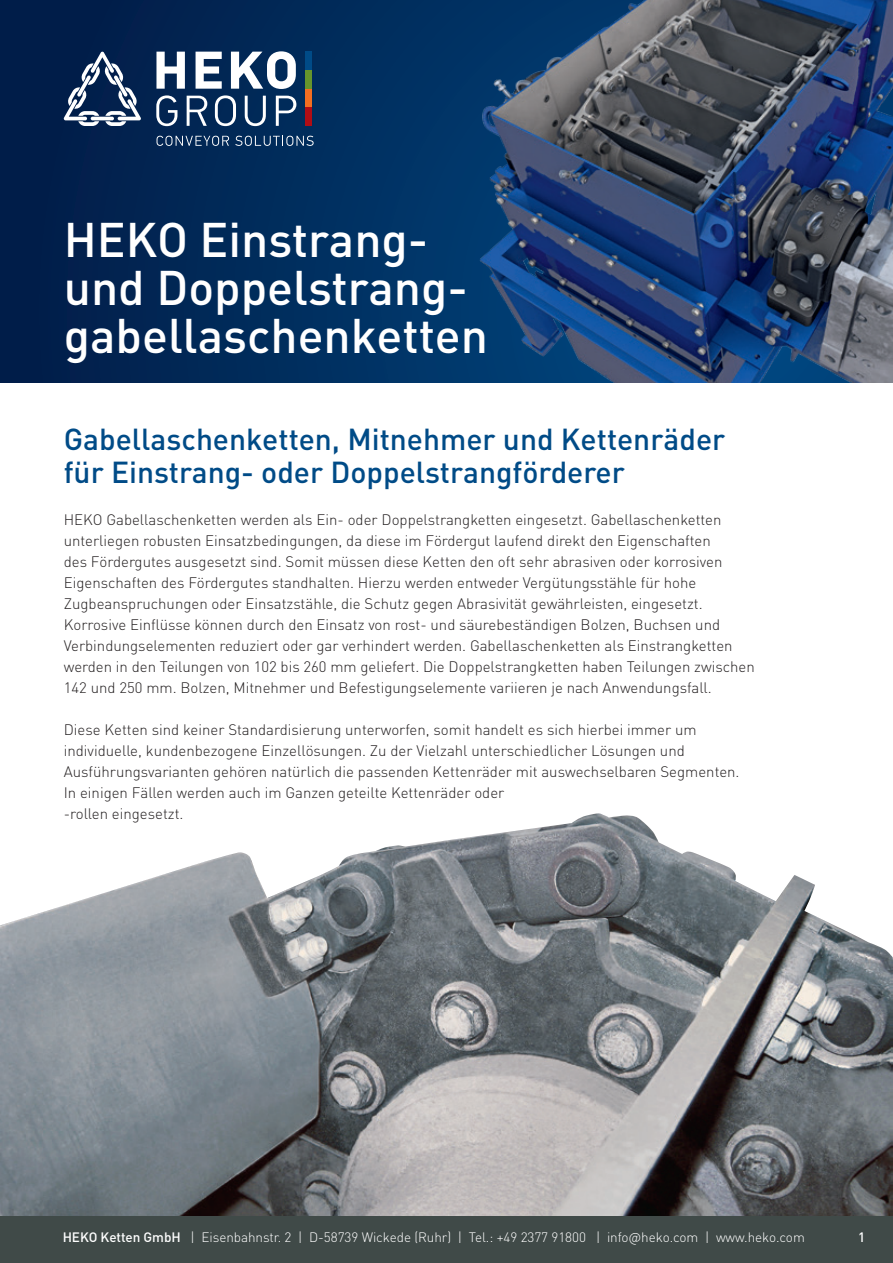
<style>
.page{position:relative;width:893px;height:1263px;background:#fff}
.page>*{position:absolute;margin:0;border:0;box-sizing:border-box;transform-origin:0 0}
.t1{font:500 48px/48px "DIN";color:#fff}
.t2{font:500 30px/33px "DIN";color:#004b87}
.t3{font:300 15px/21px "DIN";color:#231f20}
.t4{font:300 13.5px "DIN Pro";letter-spacing:-.005em;color:#fff}
.t5{font:500 13.5px "DIN";color:#fff}
.s1{font-family:"DIN";font-weight:500}
</style>
<div class="page">
<img style="left:0;top:813px;width:893px;height:403px">
<svg style="left:0;top:0;width:466px;height:383px;background:#002958"></svg>
<img style="left:466px;top:0;width:427px;height:383px">
<img style="left:887px;top:22px;width:6px;height:361px">
<div style="left:0;top:1216px;width:893px;height:47px;background:#404a48"></div>
<svg style="left:156px;top:51px;width:140px;height:38px"></svg>
<svg style="left:156px;top:95px;width:140px;height:31px"></svg>
<svg style="left:157px;top:136px;width:72px;height:10px"></svg>
<svg style="left:235px;top:136px;width:79px;height:10px"></svg>
<div style="left:306px;top:52px;width:6px;height:18px;background:#004b87"></div>
<div style="left:306px;top:70px;width:6px;height:19px;background:#66952c"></div>
<div style="left:306px;top:89px;width:6px;height:18px;background:#f36e21"></div>
<div style="left:306px;top:107px;width:6px;height:19px;background:#b00d15"></div>
<svg style="left:64px;top:52px;width:77px;height:74px"></svg>
<h1 class="t1" style="left:64px;top:214px;width:426px">HEKO Einstrang&shy;und Doppelstrang&shy;gabellaschenketten</h1>
<h2 class="t2" style="left:64px;top:422px;width:663px">Gabellaschenketten, Mitnehmer und Kettenräder für Einstrang- oder Doppelstrangförderer</h2>
<p class="t3" style="left:64px;top:508px;width:692px">HEKO Gabellaschenketten werden als Ein- oder Doppelstrangketten eingesetzt. Gabellaschenketten unterliegen robusten Einsatzbedingungen, da diese im Fördergut laufend direkt den Eigenschaften<br>des Fördergutes ausgesetzt sind. Somit müssen diese Ketten den oft sehr abrasiven oder korrosiven Eigenschaften des Fördergutes standhalten. Hierzu werden entweder Vergütungsstähle für hohe Zugbeanspruchungen oder Einsatzstähle, die Schutz gegen Abrasivität gewährleisten, eingesetzt.<br>Korrosive Einflüsse können durch den Einsatz von rost- und säurebeständigen Bolzen, Buchsen und Verbindungselementen reduziert oder gar verhindert werden. Gabellaschenketten als Einstrangketten werden in den Teilungen von 102 bis 260 mm geliefert. Die Doppelstrangketten haben Teilungen zwischen 142 und 250 mm. Bolzen, Mitnehmer und Befestigungselemente variieren je nach Anwendungsfall.</p>
<p class="t3" style="left:64px;top:718px;width:677px">Diese Ketten sind keiner Standardisierung unterworfen, somit handelt es sich hierbei immer um individuelle, kundenbezogene Einzellösungen. Zu der Vielzahl unterschiedlicher Lösungen und Ausführungsvarianten gehören natürlich die passenden Kettenräder mit auswechselbaren Segmenten.<br>In einigen Fällen werden auch im Ganzen geteilte Kettenräder oder<br>-rollen eingesetzt.</p>
<p class="t4" style="left:63px;top:1228px;width:744px"><span class="s1">HEKO Ketten GmbH</span> | Eisenbahnstr. 2 | D-58739 Wickede (Ruhr) | Tel.: +49 2377 91800 | info@heko.com | www.heko.com</p>
<p class="t5" style="left:858px;top:1229px;width:9px">1</p>
</div>
